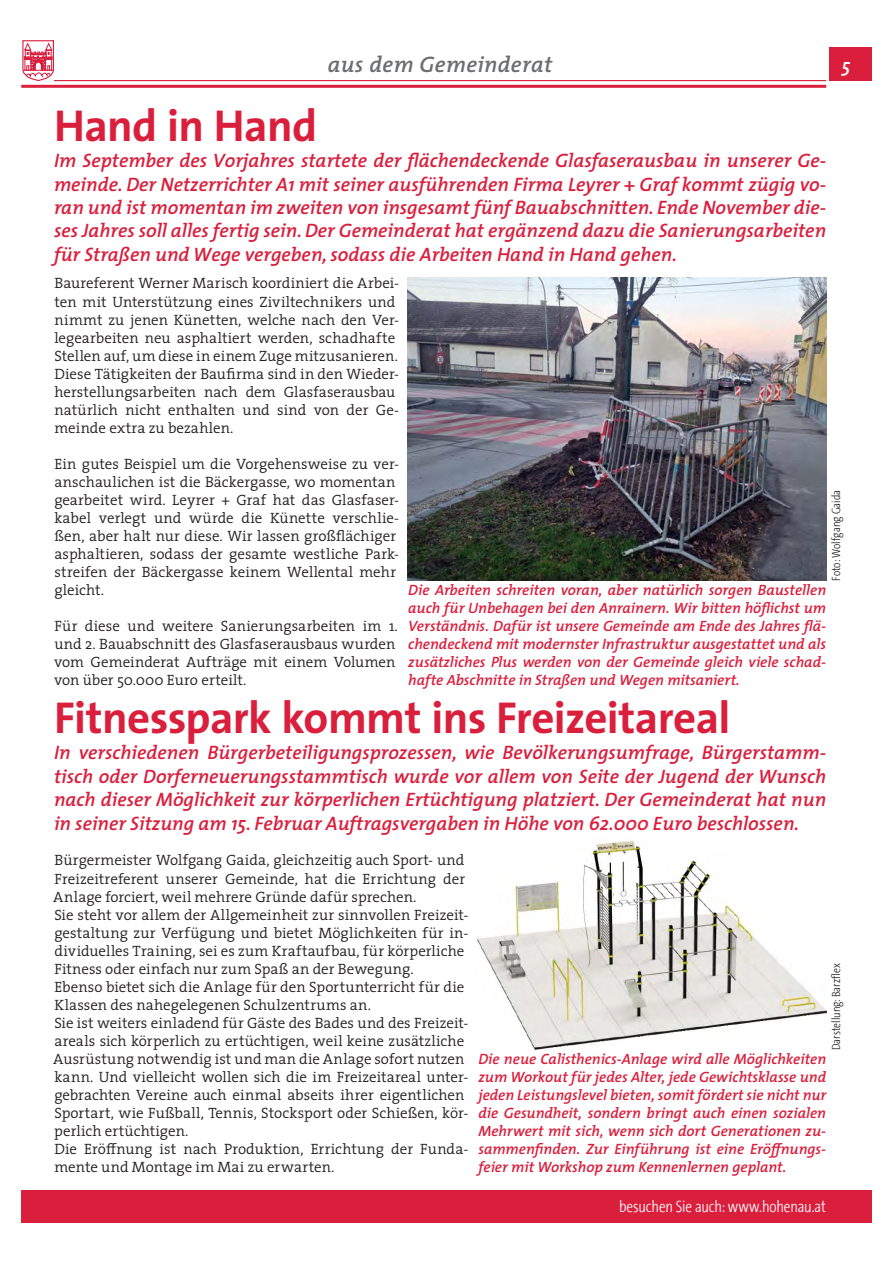
<style>
.page{position:relative;width:893px;height:1263px;background:#fff}
.page>*{position:absolute;margin:0;border:0;box-sizing:border-box;transform-origin:0 0}
.Zwischenüberschrift{font:45px "The Sans 7 Bold Plain";letter-spacing:-.015em;color:#da1f3d}
.t1{font:italic 600 22.5px "The Mix 6";letter-spacing:.015em;color:#6c6d70}
.t2{font:italic 600 19.5px/23.4px "The Mix 6";color:#da1f3d;text-align:justify}
.t3{font:italic 600 19.5px "The Mix 6";color:#fff}
.t4{font:300 16.5px "The Sans Cd C3";letter-spacing:-.005em;color:#fff}
.Zwischenüberschrift-2{font:300 15px/18px "The Serif 4";color:#231f20}
.t5{font:italic 600 15px/18px "The Mix 6";color:#da1f3d;text-align:justify}
.t6{font:300 12px "The Sans Cd C3";color:#231f20}
</style>
<div class="page">
<div style="left:21px;top:1190px;width:851px;height:33px;background:#da1f3d"></div>
<hr style="left:21px;top:80px;width:805px;height:1px;background:#da1f3d">
<hr style="left:21px;top:85px;width:805px;height:3px;background:#da1f3d">
<div style="left:21px;top:38px;width:33px;height:46px;background:#fff"></div>
<svg style="left:22px;top:40px;width:32px;height:41px"></svg>
<div style="left:829px;top:47px;width:43px;height:34px;background:#da1f3d"></div>
<img style="left:408px;top:277px;width:418px;height:303px">
<img style="left:477px;top:838px;width:349px;height:213px">
<p class="t1" style="left:328px;top:46px;width:226px">aus dem Gemeinderat</p>
<p class="t3" style="left:842px;top:49px;width:10px">5</p>
<p class="Zwischenüberschrift" style="left:54px;top:88px;width:265px">Hand in Hand</p>
<p class="t2" style="left:54px;top:148px;width:774px">Im September des Vorjahres startete der flächendeckende Glasfaserausbau in unserer Ge&shy;meinde. Der Netzerrichter A1 mit seiner ausführenden Firma Leyrer + Graf kommt zügig vo&shy;ran und ist momentan im zweiten von insgesamt fünf Bauabschnitten. Ende November die&shy;ses Jahres soll alles fertig sein. Der Gemeinderat hat ergänzend dazu die Sanierungsarbeiten für Straßen und Wege vergeben, sodass die Arbeiten Hand in Hand gehen.</p>
<p class="Zwischenüberschrift-2" style="left:54px;top:274px;width:346px">Baureferent Werner Marisch koordiniert die Arbei&shy;ten mit Unterstützung eines Ziviltechnikers und nimmt zu jenen Künetten, welche nach den Ver&shy;legearbeiten neu asphaltiert werden, schadhafte Stellen auf, um diese in einem Zuge mitzusanieren.</p>
<p class="Zwischenüberschrift-2" style="left:54px;top:364px;width:346px">Diese Tätigkeiten der Baufirma sind in den Wieder&shy;herstellungsarbeiten nach dem Glasfaserausbau natürlich nicht enthalten und sind von der Ge&shy;meinde extra zu bezahlen.</p>
<p class="Zwischenüberschrift-2" style="left:54px;top:454px;width:346px">Ein gutes Beispiel um die Vorgehensweise zu ver&shy;anschaulichen ist die Bäckergasse, wo momentan gearbeitet wird. Leyrer + Graf hat das Glasfaser&shy;kabel verlegt und würde die Künette verschlie&shy;ßen, aber halt nur diese. Wir lassen großflächiger asphaltieren, sodass der gesamte westliche Park&shy;streifen der Bäckergasse keinem Wellental mehr gleicht.</p>
<p class="Zwischenüberschrift-2" style="left:54px;top:616px;width:345px">Für diese und weitere Sanierungsarbeiten im 1. und 2. Bauabschnitt des Glasfaserausbaus wurden vom Gemeinderat Aufträge mit einem Volumen von über 50.000 Euro erteilt.</p>
<p class="t6" style="left:830px;top:581px;width:92px;rotate:-90deg">Foto: Wolfgang Gaida</p>
<p class="t5" style="left:408px;top:580px;width:419px">Die Arbeiten schreiten voran, aber natürlich sorgen Baustellen auch für Unbehagen bei den Anrainern. Wir bitten höflichst um Verständnis. Dafür ist unsere Gemeinde am Ende des Jahres flä&shy;chendeckend mit modernster Infrastruktur ausgestattet und als zusätzliches Plus werden von der Gemeinde gleich viele schad&shy;hafte Abschnitte in Straßen und Wegen mitsaniert.</p>
<p class="Zwischenüberschrift" style="left:54px;top:680px;width:678px">Fitnesspark kommt ins Freizeitareal</p>
<p class="t2" style="left:54px;top:740px;width:774px">In verschiedenen Bürgerbeteiligungsprozessen, wie Bevölkerungsumfrage, Bürgerstamm&shy;tisch oder Dorferneuerungsstammtisch wurde vor allem von Seite der Jugend der Wunsch nach dieser Möglichkeit zur körperlichen Ertüchtigung platziert. Der Gemeinderat hat nun in seiner Sitzung am 15. Februar Auftragsvergaben in Höhe von 62.000 Euro beschlossen.</p>
<p class="Zwischenüberschrift-2" style="left:53px;top:851px;width:413px;text-align:justify">Bürgermeister Wolfgang Gaida, gleichzeitig auch Sport- und Freizeitreferent unserer Gemeinde, hat die Errichtung der Anlage forciert, weil mehrere Gründe dafür sprechen.</p>
<p class="Zwischenüberschrift-2" style="left:54px;top:905px;width:415px">Sie steht vor allem der Allgemeinheit zur sinnvollen Freizeit&shy;gestaltung zur Verfügung und bietet Möglichkeiten für in&shy;dividuelles Training, sei es zum Kraftaufbau, für körperliche Fitness oder einfach nur zum Spaß an der Bewegung.</p>
<p class="Zwischenüberschrift-2" style="left:55px;top:977px;width:411px">Ebenso bietet sich die Anlage für den Sportunterricht für die<br>Klassen des nahegelegenen Schulzentrums an.</p>
<p class="Zwischenüberschrift-2" style="left:53px;top:1013px;width:416px">Sie ist weiters einladend für Gäste des Bades und des Freizeit&shy;areals sich körperlich zu ertüchtigen, weil keine zusätzliche Ausrüstung notwendig ist und man die Anlage sofort nutzen kann. Und vielleicht wollen sich die im Freizeitareal unter&shy;gebrachten Vereine auch einmal abseits ihrer eigentlichen Sportart, wie Fußball, Tennis, Stocksport oder Schießen, kör&shy;perlich ertüchtigen.</p>
<p class="Zwischenüberschrift-2" style="left:55px;top:1139px;width:415px">Die Eröffnung ist nach Produktion, Errichtung der Funda&shy;mente und Montage im Mai zu erwarten.</p>
<p class="t6" style="left:830px;top:1050px;width:89px;rotate:-90deg">Darstellung: Barzflex</p>
<p class="t5" style="left:478px;top:1049px;width:349px">Die neue Calisthenics-Anlage wird alle Möglichkeiten zum Workout für jedes Alter, jede Gewichtsklasse und jeden Leistungslevel bieten, somit fördert sie nicht nur die Gesundheit, sondern bringt auch einen sozialen Mehrwert mit sich, wenn sich dort Generationen zu&shy;sammenfinden. Zur Einführung ist eine Eröffnungs&shy;feier mit Workshop zum Kennenlernen geplant.</p>
<p class="t4" style="left:619px;top:1199px;width:209px">besuchen Sie auch: www.hohenau.at</p>
</div>
